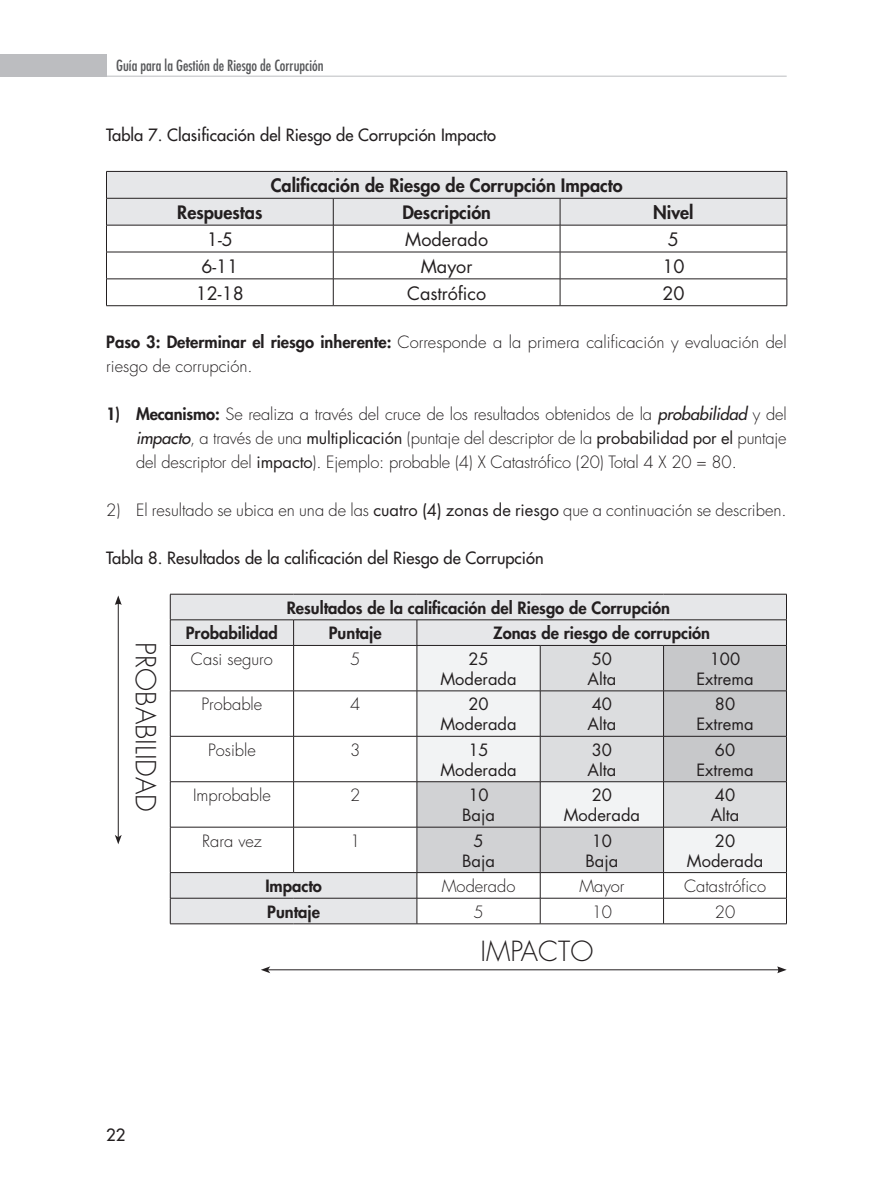
<style>
.page{position:relative;width:893px;height:1191px;background:#fff}
.page>*{position:absolute;margin:0;border:0;box-sizing:border-box;transform-origin:0 0}
.t1{font:300 27px "Futura Std";color:#231f20}
.t2{font:800 18px "Futura Std";color:#231f20}
.t3{font:18px "Futura Std";color:#231f20}
.t4{font:300 16.5px/24px "Futura Std";color:#231f20}
.t5{font:16.5px/19.8px "Futura Std";color:#231f20;text-align:center}
.t6{font:800 16.5px "Futura Std";color:#231f20}
.t7{font:500 16.5px "Futura Std";color:#231f20}
.t8{font:condensed 15px "Futura Std";color:#57585a}
.s1{font-weight:800}
.s2{font-weight:500;font-style:italic}
.s3{font-weight:400}
</style>
<div class="page">
<div style="left:0;top:54px;width:106px;height:23px;background:#bcbdc0"></div>
<hr style="left:103px;top:76px;width:684px;height:1px;background:#bcbdc0">
<svg style="left:106px;top:171px;width:682px;height:134px"></svg>
<hr style="left:106px;top:305px;width:227px;height:1px;background:#231f20">
<hr style="left:333px;top:305px;width:227px;height:1px;background:#231f20">
<hr style="left:560px;top:305px;width:227px;height:1px;background:#231f20">
<svg style="left:171px;top:595px;width:246px;height:328px"></svg>
<hr style="left:170px;top:594px;width:124px;height:1px;background:#231f20">
<hr style="left:294px;top:594px;width:123px;height:1px;background:#231f20">
<hr style="left:170px;top:619px;width:124px;height:1px;background:#231f20">
<svg style="left:170px;top:594px;width:1px;height:51px"></svg>
<hr style="left:294px;top:619px;width:123px;height:1px;background:#231f20">
<svg style="left:293px;top:620px;width:1px;height:25px"></svg>
<hr style="left:170px;top:645px;width:124px;height:1px;background:#231f20">
<hr style="left:170px;top:645px;width:1px;height:45px;background:#231f20">
<hr style="left:294px;top:645px;width:123px;height:1px;background:#231f20">
<hr style="left:293px;top:645px;width:1px;height:45px;background:#231f20">
<hr style="left:170px;top:690px;width:124px;height:1px;background:#231f20">
<hr style="left:170px;top:691px;width:1px;height:45px;background:#231f20">
<hr style="left:294px;top:690px;width:123px;height:1px;background:#231f20">
<hr style="left:293px;top:691px;width:1px;height:45px;background:#231f20">
<hr style="left:170px;top:736px;width:124px;height:1px;background:#231f20">
<hr style="left:170px;top:736px;width:1px;height:45px;background:#231f20">
<hr style="left:294px;top:736px;width:123px;height:1px;background:#231f20">
<hr style="left:293px;top:736px;width:1px;height:45px;background:#231f20">
<hr style="left:170px;top:781px;width:124px;height:1px;background:#231f20">
<hr style="left:170px;top:782px;width:1px;height:45px;background:#231f20">
<hr style="left:294px;top:781px;width:123px;height:1px;background:#231f20">
<hr style="left:293px;top:782px;width:1px;height:45px;background:#231f20">
<hr style="left:170px;top:827px;width:124px;height:1px;background:#231f20">
<hr style="left:170px;top:827px;width:1px;height:45px;background:#231f20">
<hr style="left:294px;top:827px;width:123px;height:1px;background:#231f20">
<hr style="left:293px;top:827px;width:1px;height:45px;background:#231f20">
<hr style="left:170px;top:872px;width:124px;height:1px;background:#231f20">
<hr style="left:294px;top:872px;width:123px;height:1px;background:#231f20">
<hr style="left:170px;top:898px;width:124px;height:1px;background:#231f20">
<svg style="left:170px;top:872px;width:1px;height:51px"></svg>
<hr style="left:294px;top:898px;width:123px;height:1px;background:#231f20">
<svg style="left:417px;top:594px;width:370px;height:329px"></svg>
<hr style="left:170px;top:923px;width:124px;height:1px;background:#231f20">
<hr style="left:294px;top:923px;width:123px;height:1px;background:#231f20">
<hr style="left:417px;top:923px;width:123px;height:1px;background:#231f20">
<hr style="left:540px;top:923px;width:123px;height:1px;background:#231f20">
<hr style="left:663px;top:923px;width:124px;height:1px;background:#231f20">
<hr style="left:268px;top:969px;width:512px;height:1px;background:#231f20">
<svg style="left:261px;top:966px;width:9px;height:7px"></svg>
<svg style="left:777px;top:966px;width:10px;height:7px"></svg>
<hr style="left:118px;top:602px;width:1px;height:235px;background:#231f20">
<svg style="left:115px;top:835px;width:7px;height:9px"></svg>
<svg style="left:115px;top:595px;width:7px;height:10px"></svg>
<p class="t8" style="left:116px;top:57px;width:209px">Guía para la Gestión de Riesgo de Corrupción</p>
<p class="t7" style="left:106px;top:125px;width:391px">Tabla 7. Clasificación del Riesgo de Corrupción Impacto</p>
<p class="t2" style="left:271px;top:174px;width:353px">Calificación de Riesgo de Corrupción Impacto</p>
<p class="t2" style="left:177px;top:201px;width:87px">Respuestas</p>
<p class="t2" style="left:402px;top:201px;width:90px">Descripción</p>
<p class="t2" style="left:653px;top:201px;width:42px">Nivel</p>
<p class="t3" style="left:207px;top:228px;width:27px">1-5</p>
<p class="t3" style="left:405px;top:228px;width:84px">Moderado</p>
<p class="t3" style="left:668px;top:228px;width:13px">5</p>
<p class="t3" style="left:201px;top:255px;width:39px">6-11</p>
<p class="t3" style="left:421px;top:255px;width:53px">Mayor</p>
<p class="t3" style="left:662px;top:255px;width:24px">10</p>
<p class="t3" style="left:196px;top:282px;width:50px">12-18</p>
<p class="t3" style="left:407px;top:282px;width:80px">Castrófico</p>
<p class="t3" style="left:662px;top:282px;width:24px">20</p>
<p class="t4" style="left:106px;top:330px;width:682px"><span class="s1">Paso 3: Determinar el riesgo inherente:</span> Corresponde a la primera calificación y evaluación del riesgo de corrupción.</p>
<p class="t4" style="left:136px;top:402px;width:652px;text-align:justify;text-indent:-30px"><span class="s1">1) Mecanismo:</span> Se realiza a través del cruce de los resultados obtenidos de la <span class="s2">probabilidad</span> y del <span class="s2">impacto</span>, a través de una <span class="s3">multiplicación</span> (puntaje del descriptor de la <span class="s3">probabilidad por el</span> puntaje del descriptor del <span class="s3">impacto</span>). Ejemplo: probable (4) X Catastrófico (20) Total 4 X 20 = 80.</p>
<p class="t4" style="left:106px;top:498px;width:682px">2) El resultado se ubica en una de las <span class="s3">cuatro (4) zonas de riesgo</span> que a continuación se describen.</p>
<p class="t7" style="left:106px;top:547px;width:439px">Tabla 8. Resultados de la calificación del Riesgo de Corrupción</p>
<p class="t6" style="left:287px;top:597px;width:385px">Resultados de la calificación del Riesgo de Corrupción</p>
<p class="t6" style="left:186px;top:623px;width:94px">Probabilidad</p>
<p class="t6" style="left:329px;top:623px;width:54px">Puntaje</p>
<p class="t6" style="left:493px;top:623px;width:219px">Zonas de riesgo de corrupción</p>
<p class="t4" style="left:191px;top:647px;width:83px">Casi seguro</p>
<p class="t4" style="left:350px;top:647px;width:12px">5</p>
<p class="t5" style="left:440px;top:649px;width:78px">25<br>Moderada</p>
<p class="t5" style="left:587px;top:649px;width:30px;text-align:left">50<br>Alta</p>
<p class="t5" style="left:696px;top:649px;width:59px">100<br>Extrema</p>
<p class="t4" style="left:202px;top:693px;width:62px">Probable</p>
<p class="t4" style="left:350px;top:693px;width:12px">4</p>
<p class="t5" style="left:440px;top:694px;width:78px">20<br>Moderada</p>
<p class="t5" style="left:587px;top:694px;width:30px;text-align:left">40<br>Alta</p>
<p class="t5" style="left:696px;top:694px;width:59px">80<br>Extrema</p>
<p class="t4" style="left:208px;top:738px;width:49px">Posible</p>
<p class="t4" style="left:350px;top:738px;width:12px">3</p>
<p class="t5" style="left:440px;top:740px;width:78px">15<br>Moderada</p>
<p class="t5" style="left:587px;top:740px;width:30px;text-align:left">30<br>Alta</p>
<p class="t5" style="left:696px;top:740px;width:59px">60<br>Extrema</p>
<p class="t4" style="left:193px;top:784px;width:79px">Improbable</p>
<p class="t4" style="left:350px;top:784px;width:12px">2</p>
<p class="t5" style="left:462px;top:785px;width:34px">10<br>Baja</p>
<p class="t5" style="left:564px;top:785px;width:78px">20<br>Moderada</p>
<p class="t5" style="left:711px;top:785px;width:30px;text-align:left">40<br>Alta</p>
<p class="t4" style="left:202px;top:829px;width:61px">Rara vez</p>
<p class="t4" style="left:350px;top:829px;width:12px">1</p>
<p class="t5" style="left:462px;top:831px;width:34px">5<br>Baja</p>
<p class="t5" style="left:586px;top:831px;width:34px">10<br>Baja</p>
<p class="t5" style="left:687px;top:831px;width:78px">20<br>Moderada</p>
<p class="t6" style="left:265px;top:875px;width:58px">Impacto</p>
<p class="t4" style="left:442px;top:874px;width:75px">Moderado</p>
<p class="t4" style="left:579px;top:874px;width:47px">Mayor</p>
<p class="t4" style="left:684px;top:874px;width:84px">Catastrófico</p>
<p class="t6" style="left:267px;top:901px;width:54px">Puntaje</p>
<p class="t4" style="left:473px;top:900px;width:12px">5</p>
<p class="t4" style="left:592px;top:900px;width:22px">10</p>
<p class="t4" style="left:715px;top:900px;width:22px">20</p>
<h1 class="t1" style="left:480px;top:935px;width:114px">IMPACTO</h1>
<h1 class="t1" style="left:162px;top:642px;width:171px;rotate:90deg">PROBABILIDAD</h1>
<p class="t7" style="left:106px;top:1124px;width:21px">22</p>
</div>
